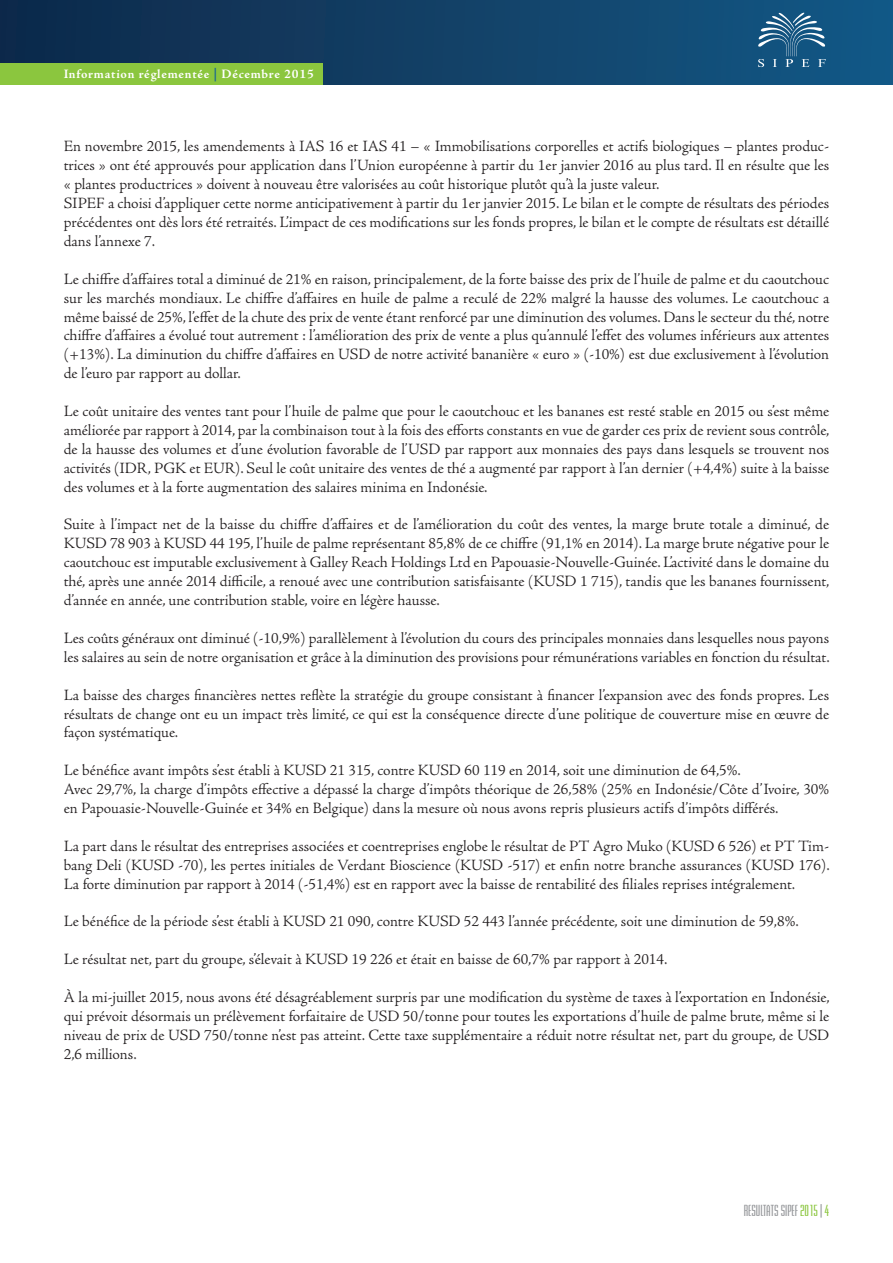
<style>
.page{position:relative;width:893px;height:1263px;background:#fff}
.page>*{position:absolute;margin:0;border:0;box-sizing:border-box;transform-origin:0 0}
.t1{font:300 15.75px/18.9px "Adobe Jenson Pro";color:#231f20;text-align:justify}
.t2{font:600 condensed 13.5px "Briem Akademi Std";color:#939598}
.t3{font:700 12.9px "Adobe Jenson Pro";letter-spacing:.055em;color:#fff}
.s1{color:#136395}
.s2{color:#8bc63e}
</style>
<div class="page">
<div style="left:0;top:0;width:893px;height:84px;background:linear-gradient(to right,#0f2849,#145986)"></div>
<svg style="left:758px;top:12px;width:68px;height:55px"></svg>
<div style="left:0;top:63px;width:323px;height:21px;background:#8bc63e"></div>
<p class="t3" style="left:64px;top:67px;width:252px">Information réglementée <span class="s1">|</span> Décembre 2015</p>
<p class="t1" style="left:64px;top:137px;width:767px;text-align:left">En novembre 2015, les amendements à IAS 16 et IAS 41 – « Immobilisations corporelles et actifs biologiques – plantes produc&shy;trices » ont été approuvés pour application dans l’Union européenne à partir du 1er janvier 2016 au plus tard. Il en résulte que les « plantes productrices » doivent à nouveau être valorisées au coût historique plutôt qu’à la juste valeur.<br>SIPEF a choisi d’appliquer cette norme anticipativement à partir du 1er janvier 2015. Le bilan et le compte de résultats des périodes précédentes ont dès lors été retraités. L’impact de ces modifications sur les fonds propres, le bilan et le compte de résultats est détaillé dans l’annexe 7.</p>
<p class="t1" style="left:64px;top:270px;width:767px">Le chiffre d’affaires total a diminué de 21% en raison, principalement, de la forte baisse des prix de l’huile de palme et du caoutchouc sur les marchés mondiaux. Le chiffre d’affaires en huile de palme a reculé de 22% malgré la hausse des volumes. Le caoutchouc a même baissé de 25%, l’effet de la chute des prix de vente étant renforcé par une diminution des volumes. Dans le secteur du thé, notre chiffre d’affaires a évolué tout autrement : l’amélioration des prix de vente a plus qu’annulé l’effet des volumes inférieurs aux attentes (+13%). La diminution du chiffre d’affaires en USD de notre activité bananière « euro » (-10%) est due exclusivement à l’évolution de l’euro par rapport au dollar.</p>
<p class="t1" style="left:64px;top:402px;width:767px">Le coût unitaire des ventes tant pour l’huile de palme que pour le caoutchouc et les bananes est resté stable en 2015 ou s’est même améliorée par rapport à 2014, par la combinaison tout à la fois des efforts constants en vue de garder ces prix de revient sous contrôle, de la hausse des volumes et d’une évolution favorable de l’USD par rapport aux monnaies des pays dans lesquels se trouvent nos activités (IDR, PGK et EUR). Seul le coût unitaire des ventes de thé a augmenté par rapport à l’an dernier (+4,4%) suite à la baisse des volumes et à la forte augmentation des salaires minima en Indonésie.</p>
<p class="t1" style="left:64px;top:515px;width:767px">Suite à l’impact net de la baisse du chiffre d’affaires et de l’amélioration du coût des ventes, la marge brute totale a diminué, de KUSD 78 903 à KUSD 44 195, l’huile de palme représentant 85,8% de ce chiffre (91,1% en 2014). La marge brute négative pour le caoutchouc est imputable exclusivement à Galley Reach Holdings Ltd en Papouasie-Nouvelle-Guinée. L’activité dans le domaine du thé, après une année 2014 difficile, a renoué avec une contribution satisfaisante (KUSD 1 715), tandis que les bananes fournissent, d’année en année, une contribution stable, voire en légère hausse.</p>
<p class="t1" style="left:64px;top:629px;width:767px">Les coûts généraux ont diminué (-10,9%) parallèlement à l’évolution du cours des principales monnaies dans lesquelles nous payons les salaires au sein de notre organisation et grâce à la diminution des provisions pour rémunérations variables en fonction du résultat.</p>
<p class="t1" style="left:64px;top:685px;width:767px">La baisse des charges financières nettes reflète la stratégie du groupe consistant à financer l’expansion avec des fonds propres. Les résultats de change ont eu un impact très limité, ce qui est la conséquence directe d’une politique de couverture mise en œuvre de façon systématique.</p>
<p class="t1" style="left:64px;top:761px;width:767px;text-align:left">Le bénéfice avant impôts s’est établi à KUSD 21 315, contre KUSD 60 119 en 2014, soit une diminution de 64,5%.<br>Avec 29,7%, la charge d’impôts effective a dépassé la charge d’impôts théorique de 26,58% (25% en Indonésie/Côte d’Ivoire, 30% en Papouasie-Nouvelle-Guinée et 34% en Belgique) dans la mesure où nous avons repris plusieurs actifs d’impôts différés.</p>
<p class="t1" style="left:64px;top:837px;width:767px">La part dans le résultat des entreprises associées et coentreprises englobe le résultat de PT Agro Muko (KUSD 6 526) et PT Tim&shy;bang Deli (KUSD -70), les pertes initiales de Verdant Bioscience (KUSD -517) et enfin notre branche assurances (KUSD 176).<br>La forte diminution par rapport à 2014 (-51,4%) est en rapport avec la baisse de rentabilité des filiales reprises intégralement.</p>
<p class="t1" style="left:64px;top:912px;width:736px">Le bénéfice de la période s’est établi à KUSD 21 090, contre KUSD 52 443 l’année précédente, soit une diminution de 59,8%.</p>
<p class="t1" style="left:64px;top:950px;width:605px">Le résultat net, part du groupe, s’élevait à KUSD 19 226 et était en baisse de 60,7% par rapport à 2014.</p>
<p class="t1" style="left:64px;top:988px;width:767px">À la mi-juillet 2015, nous avons été désagréablement surpris par une modification du système de taxes à l’exportation en Indonésie, qui prévoit désormais un prélèvement forfaitaire de USD 50/tonne pour toutes les exportations d’huile de palme brute, même si le niveau de prix de USD 750/tonne n’est pas atteint. Cette taxe supplémentaire a réduit notre résultat net, part du groupe, de USD 2,6 millions.</p>
<p class="t2" style="left:744px;top:1203px;width:87px">RESULTATS SIPEF <span class="s2">2015</span> | <span class="s2">4</span></p>
</div>
